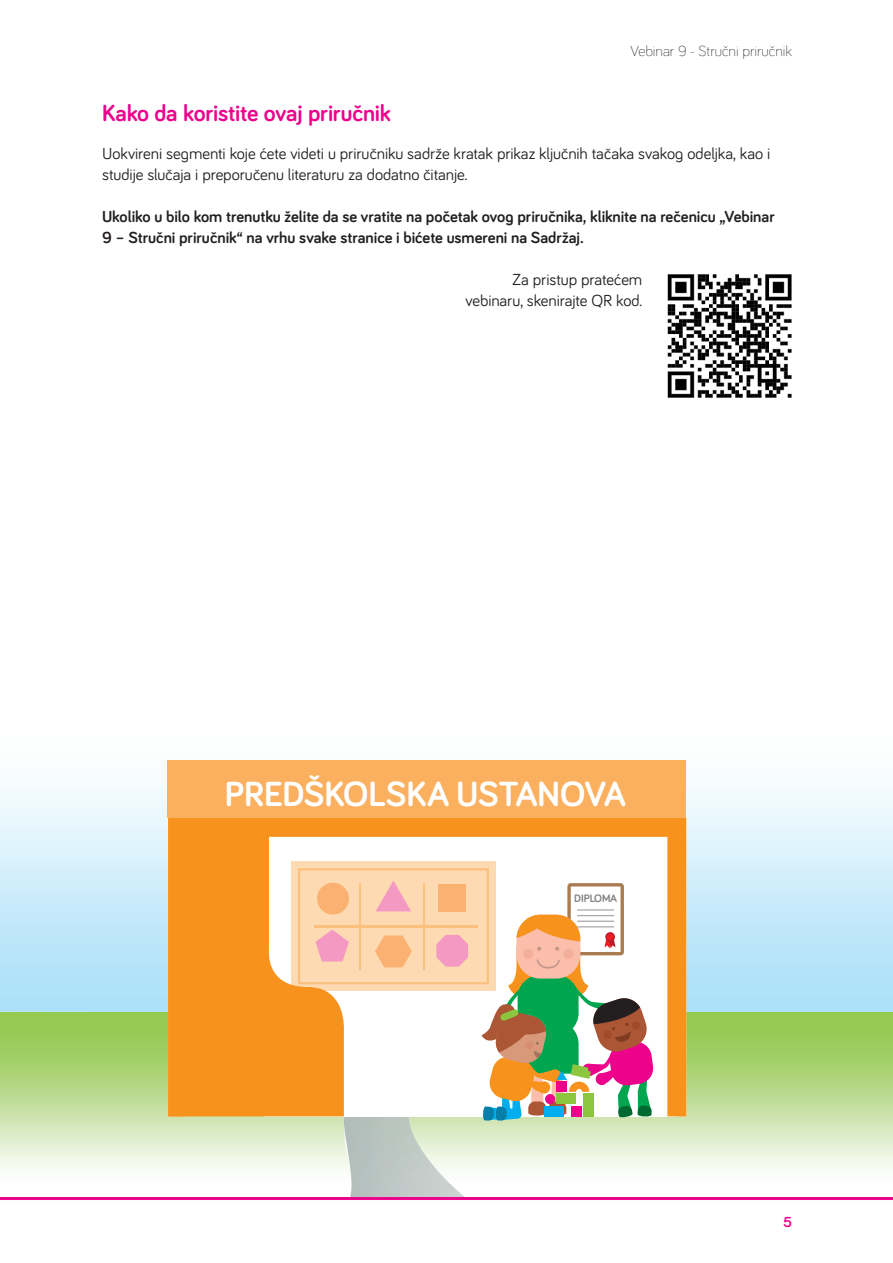
<style>
.page{position:relative;width:893px;height:1263px;background:#fff}
.page>*{position:absolute;margin:0;border:0;box-sizing:border-box;transform-origin:0 0}
.Endnotes{font:700 36px "Bariol";letter-spacing:-.005em;color:#fff}
.Heading_2_not_TOC{font:700 24px "Bariol";letter-spacing:-.005em;color:#ed028c}
.Body{font:16.5px/21px "Bariol";letter-spacing:-.005em;color:#231f20}
.Body-2{font:700 16.5px/21px "Bariol";color:#231f20}
.t1{font:300 15px "Bariol";color:#231f20}
.t2{font:700 15px "Bariol";color:#ed028c}
.t3{font:700 11.1px "Bariol";color:#808285}
</style>
<div class="page">
<img style="left:667px;top:274px;width:125px;height:124px">
<img style="left:0;top:786px;width:893px;height:383px">
<img style="left:344px;top:1121px;width:121px;height:76px">
<svg style="left:168px;top:818px;width:518px;height:298px;fill:#f79420"></svg>
<div style="left:291px;top:862px;width:204px;height:129px;background:#fedab3"></div>
<div style="left:167px;top:760px;width:519px;height:58px;background:#fab05f"></div>
<svg style="left:298px;top:868px;width:356px;height:253px"></svg>
<svg style="left:169px;top:835px;width:177px;height:281px;fill:#f7931d"></svg>
<div style="left:317px;top:883px;width:32px;height:31px;background:#fab171;border-radius:50%"></div>
<hr style="left:0;top:1197px;width:893px;height:3px;background:#ed028c">
<p class="t1" style="left:630px;top:41px;width:163px">Vebinar 9 - Stručni priručnik</p>
<h2 class="Heading_2_not_TOC" style="left:102px;top:96px;width:290px">Kako da koristite ovaj priručnik</h2>
<p class="Body" style="left:102px;top:142px;width:670px">Uokvireni segmenti koje ćete videti u priručniku sadrže kratak prikaz ključnih tačaka svakog odeljka, kao i studije slučaja i preporučenu literaturu za dodatno čitanje.</p>
<p class="Body-2" style="left:102px;top:205px;width:674px">Ukoliko u bilo kom trenutku želite da se vratite na početak ovog priručnika, kliknite na rečenicu „Vebinar<br>9 – Stručni priručnik“ na vrhu svake stranice i bićete usmereni na Sadržaj.</p>
<p class="Body" style="left:465px;top:268px;width:178px;text-align:right">Za pristup pratećem vebinaru, skenirajte QR kod.</p>
<p class="Endnotes" style="left:225px;top:769px;width:403px">PREDŠKOLSKA USTANOVA</p>
<p class="t3" style="left:574px;top:891px;width:44px">DIPLOMA</p>
<p class="t2" style="left:783px;top:1212px;width:10px">5</p>
</div>
